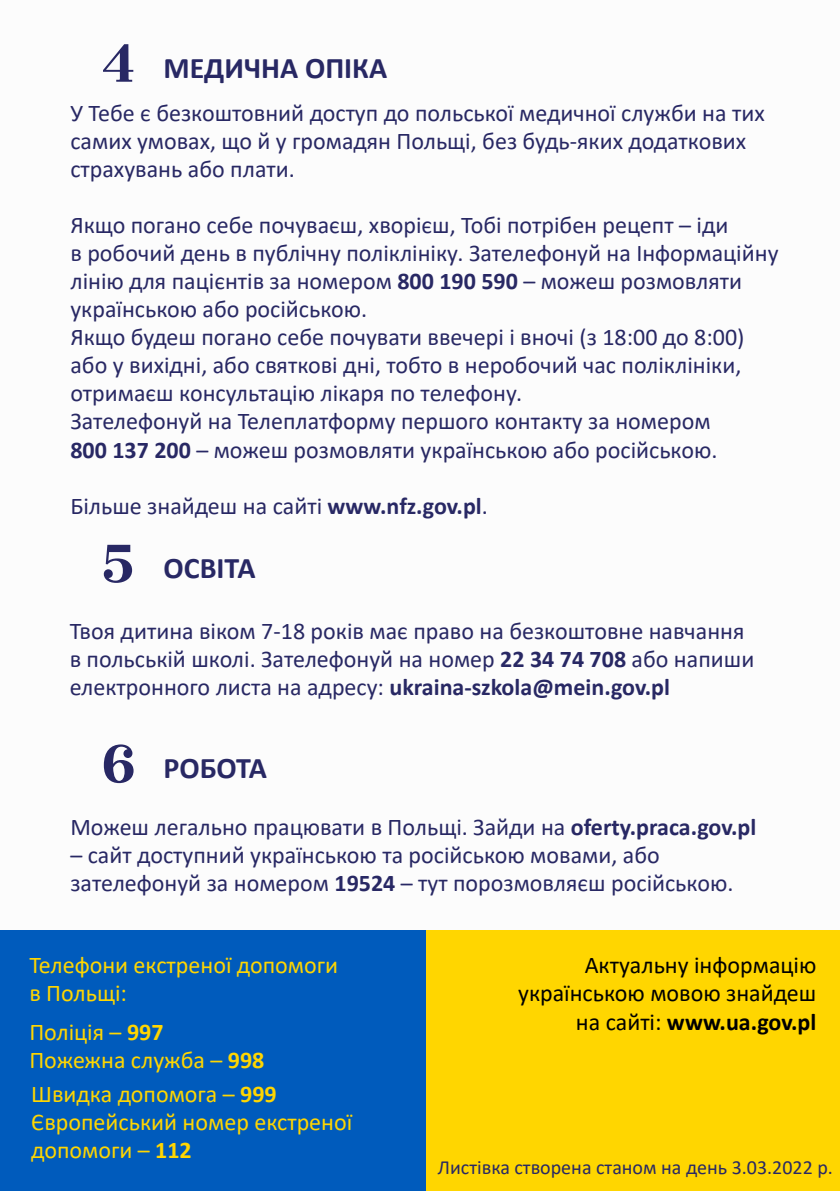
<style>
.page{position:relative;width:840px;height:1191px;background:#fff}
.page>*{position:absolute;margin:0;border:0;box-sizing:border-box;transform-origin:0 0}
.t1{font:700 56px "Brygada 1918";color:#282864}
.t2{font:700 30px "Calibri";color:#282864}
.t3{font:24px/28px "Calibri";color:#282864}
.t4{font:24px/28px "Calibri";color:#ffd600}
.t5{font:24px/28.8px "Calibri";color:#000;text-align:right}
.t6{font:20px "Calibri";color:#282864}
.s1{font-family:"Brygada 1918";font-size:56px}
.s2{font-weight:700}
</style>
<div class="page">
<div style="left:0;top:930px;width:839px;height:261px;background:#ffd600"></div>
<div style="left:0;top:930px;width:425px;height:261px;background:#005bbc"></div>
<p class="t2" style="left:101px;top:47px;width:287px"><span class="s1">4</span> МЕДИЧНА ОПІКА</p>
<p class="t3" style="left:70px;top:99px;width:695px">У Тебе є безкоштовний доступ до польської медичної служби на тих самих умовах, що й у громадян Польщі, без будь-яких додаткових страхувань або плати.</p>
<p class="t3" style="left:70px;top:211px;width:709px">Якщо погано себе почуваєш, хворієш, Тобі потрібен рецепт – іди<br>в робочий день в публічну поліклініку. Зателефонуй на Iнформаційну лінію для пацієнтів за номером <span class="s2">800 190 590</span> – можеш розмовляти українською або російською.<br>Якщо будеш погано себе почувати ввечері і вночі (з 18:00 до 8:00) або у вихідні, або святкові дні, тобто в неробочий час поліклініки, отримаєш консультацію лікаря по телефону.<br>Зателефонуй на Телеплатформу першого контакту за номером<br><span class="s2">800 137 200</span> – можеш розмовляти українською або російською.</p>
<p class="t3" style="left:70px;top:491px;width:418px">Більше знайдеш на сайті <span class="s2">www.nfz.gov.pl</span>.</p>
<h1 class="t1" style="left:101px;top:531px;width:35px">5</h1>
<p class="t2" style="left:163px;top:547px;width:93px">ОСВІТА</p>
<p class="t3" style="left:70px;top:616px;width:685px">Твоя дитина віком 7-18 років має право на безкоштовне навчання в польській школі. Зателефонуй на номер <span class="s2">22 34 74 708</span> або напиши електронного листа на адресу: <span class="s2">ukraina-szkola@mein.gov.pl</span></p>
<h1 class="t1" style="left:101px;top:731px;width:36px">6</h1>
<p class="t2" style="left:163px;top:747px;width:105px">РОБОТА</p>
<p class="t3" style="left:70px;top:812px;width:687px">Можеш легально працювати в Польщі. Зайди на <span class="s2">oferty.praca.gov.pl</span></p>
<p class="t3" style="left:70px;top:840px;width:664px">– сайт доступний українською та російською мовами, або зателефонуй за номером <span class="s2">19524</span> – тут порозмовляєш російською.</p>
<p class="t4" style="left:29px;top:950px;width:310px">Телефони екстреної допомоги в Польщі:</p>
<p class="t4" style="left:29px;top:1017px;width:236px">Поліція – <span class="s2">997<br></span>Пожежна служба – <span class="s2">998</span></p>
<p class="t4" style="left:31px;top:1079px;width:322px">Швидка допомога – <span class="s2">999<br></span>Європейський номер екстреної допомоги – <span class="s2">112</span></p>
<p class="t5" style="left:518px;top:949px;width:299px">Актуальну інформацію українською мовою знайдеш на сайті: <span class="s2">www.ua.gov.pl</span></p>
<p class="t6" style="left:437px;top:1153px;width:396px">Листівка створена станом на день 3.03.2022 p.</p>
</div>
